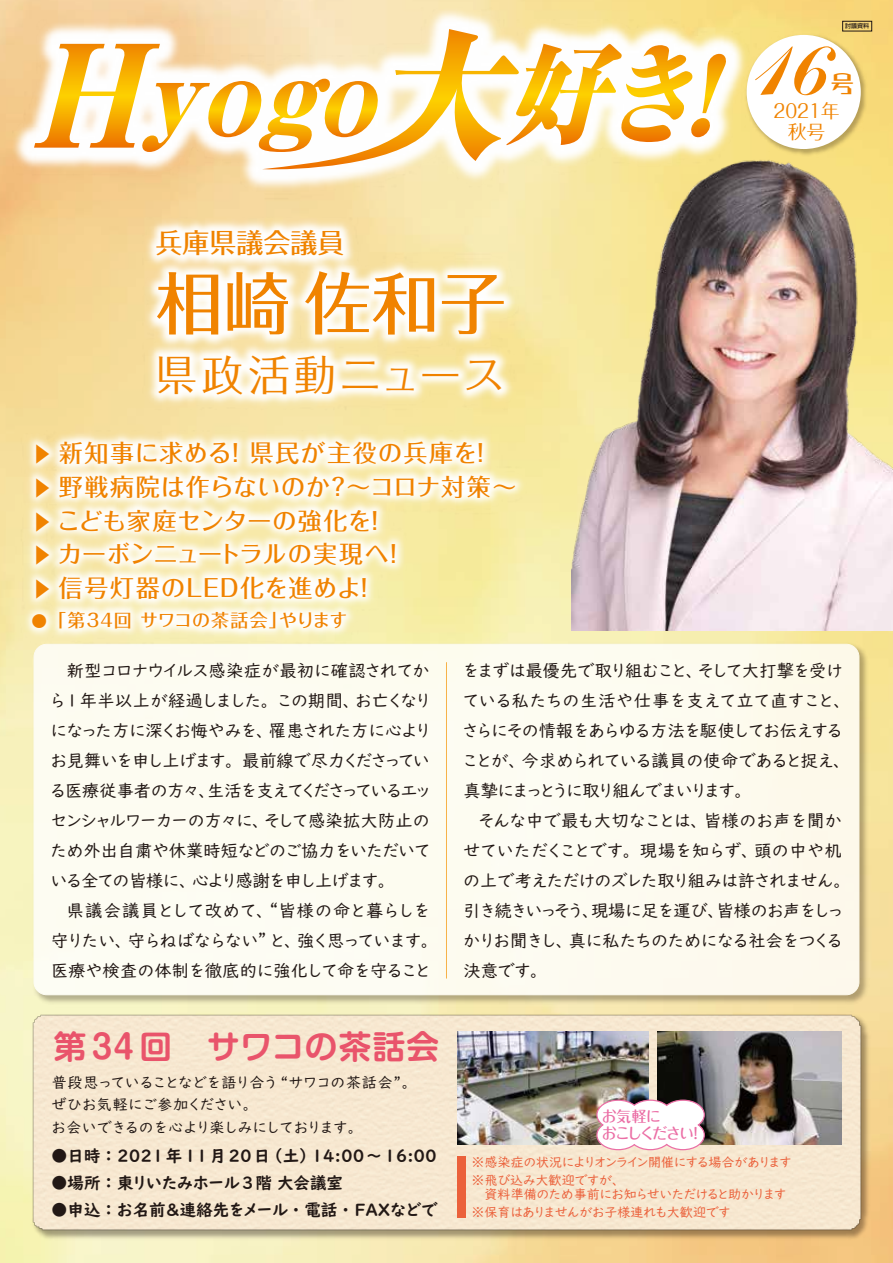
<style>
.page{position:relative;width:893px;height:1263px;background:#fff}
.page>*{position:absolute;margin:0;border:0;box-sizing:border-box;transform-origin:0 0}
.t1{font:96px "Commercial Scr D";color:#f08300}
.t2{font:500 67.5px "Folk Pro";color:#f08300}
.t3{font:42px "Folk Pro";letter-spacing:.075em;color:#f08300}
.t4{font:700 32.55px "Shin M Go Pro De";letter-spacing:.04em;color:#e9546b}
.t5{font:31.95px "DFP Roman Otori W7 90 pv RKSJ H";color:#f08300;scale:.83 1}
.t6{font:500 27px "Folk Pro";color:#f08300}
.t7{font:500 24px/33.6px "Folk Pro";letter-spacing:.025em;color:#f08300}
.t8{font:500 21px/33.6px "Folk Pro";color:#f08300;text-align:justify}
.t9{font:18.9px/20.7px "Folk Pro";color:#f08300;text-align:center}
.t10{font:500 18px "Folk Pro";letter-spacing:.03em;color:#f08300}
.t11{font:17.25px/30px "UD Digi Kyokasho Std";letter-spacing:-.055em;color:#221815}
.t12{font:700 16.5px "UD Digi Kyokasho Std N";color:#221815}
.t13{font:700 16.5px "UD Digi Kyokasho Std N";letter-spacing:-.06em;color:#221815}
.t14{font:700 16.5px "UD Digi Kyokasho Std N";letter-spacing:-.04em;color:#221815}
.t15{font:500 15.6px "Folk Pro";color:#f08300}
.t16{font:500 15.15px/17.5px "Maru Fo Pro";letter-spacing:-.1em;color:#eb6ea5}
.t17{font:15px/22.5px "UD Digi Kyokasho Std N";letter-spacing:-.05em;color:#221815}
.t18{font:13.05px/17.7px "UD Digi Kyokasho Std N";letter-spacing:-.05em;color:#eb613b}
.t19{font:500 6px "Shin Go Pro";color:#221815}
</style>
<div class="page">
<img style="left:0;top:0;width:893px;height:961px">
<img style="left:0;top:383px;width:578px;height:258px">
<img style="left:0;top:386px;width:112px;height:302px">
<img style="left:94px;top:240px;width:474px;height:219px">
<img style="left:30px;top:641px;width:842px;height:320px">
<div style="left:34px;top:644px;width:825px;height:351px;background:#fdfcf1;border-radius:13px"></div>
<img style="left:0;top:961px;width:893px;height:302px">
<img style="left:571px;top:110px;width:322px;height:521px">
<img style="left:658px;top:1031px;width:184px;height:113px">
<img style="left:457px;top:1031px;width:191px;height:113px">
<svg style="left:596px;top:1099px;width:109px;height:52px"></svg>
<img style="left:0;top:0;width:796px;height:240px">
<img style="left:743px;top:31px;width:126px;height:126px">
<div style="left:747px;top:35px;width:114px;height:114px;background:#fff;border-radius:50%"></div>
<svg style="left:34px;top:29px;width:693px;height:142px"></svg>
<div style="left:842px;top:21px;width:30px;height:10px;border:1px solid #221815"></div>
<hr style="left:446px;top:662px;width:1px;height:316px;background:#f7b249">
<div style="left:457px;top:1156px;width:8px;height:62px;background:#eb613b"></div>
<p class="t19" style="left:845px;top:21px;width:25px">討議資料</p>
<h3 class="t6" style="left:156px;top:220px;width:190px">兵庫県議会議員</h3>
<h2 class="t2" style="left:156px;top:246px;width:353px">相崎佐和子</h2>
<h3 class="t3" style="left:156px;top:339px;width:351px">県政活動ニュース</h3>
<h3 class="t7" style="left:33px;top:433px;width:485px">　新知事に求める！ 県民が主役の兵庫を！　野戦病院は作らないのか？～コロナ対策～　こども家庭センターの強化を！<br>　カーボンニュートラルの実現へ！<br>　信号灯器のＬＥＤ化を進めよ！</h3>
<p class="t10" style="left:38px;top:605px;width:311px">　「第34回 サワコの茶話会」やります</p>
<p class="t8" style="left:32px;top:435px;width:22px">▶ ▶ ▶ ▶ ▶</p>
<p class="t15" style="left:32px;top:608px;width:17px">●</p>
<h1 class="t1" style="left:756px;top:10px;width:75px">16</h1>
<h3 class="t5" style="left:829px;top:67px;width:34px">号</h3>
<p class="t9" style="left:773px;top:98px;width:68px">2021年秋号</p>
<p class="t11" style="left:49px;top:655px;width:385px;text-indent:18px">新型コロナウイルス感染症が最初に確認されてから1年半以上が経過しました。この期間、お亡くなりになった方に深くお悔やみを、罹患された方に心よりお見舞いを申し上げます。最前線で尽力くださっている医療従事者の方々、生活を支えてくださっているエッセンシャルワーカーの方々に、そして感染拡大防止のため外出自粛や休業時短などのご協力をいただいている全ての皆様に、心より感謝を申し上げます。</p>
<p class="t11" style="left:51px;top:895px;width:389px;text-align:center">県議会議員として改めて、“皆様の命と暮らしを<br>守りたい、守らねばならない”と、強く思っています。医療や検査の体制を徹底的に強化して命を守ること</p>
<h3 class="t4" style="left:54px;top:1020px;width:387px">第 34回　サワコの茶話会</h3>
<p class="t17" style="left:51px;top:1070px;width:367px">普段思っていることなどを語り合う “サワコの茶話会”。ぜひお気軽にご参加ください。<br>お会いできるのを心より楽しみにしております。</p>
<p class="t12" style="left:51px;top:1142px;width:387px">●日時：2021年11月20日（土）14:00～16:00</p>
<p class="t14" style="left:51px;top:1170px;width:294px">●場所：東リいたみホール3階 大会議室</p>
<p class="t13" style="left:51px;top:1197px;width:388px">●申込：お名前＆連絡先をメール・電話・ＦＡＸなどで</p>
<p class="t11" style="left:462px;top:655px;width:390px">をまずは最優先で取り組むこと、そして大打撃を受けている私たちの生活や仕事を支えて立て直すこと、さらにその情報をあらゆる方法を駆使してお伝えすることが、今求められている議員の使命であると捉え、真摯にまっとうに取り組んでまいります。</p>
<p class="t11" style="left:463px;top:805px;width:389px;text-indent:15px">そんな中で最も大切なことは、皆様のお声を聞かせていただくことです。現場を知らず、頭の中や机の上で考えただけのズレた取り組みは許されません。引き続きいっそう、現場に足を運び、皆様のお声をしっかりお聞きし、真に私たちのためになる社会をつくる決意です。</p>
<p class="t16" style="left:601px;top:1105px;width:103px">お気軽に<br>おこしください！</p>
<p class="t18" style="left:471px;top:1153px;width:322px">※感染症の状況によりオンライン開催にする場合があります※飛び込み大歓迎ですが、</p>
<p class="t18" style="left:471px;top:1185px;width:317px;line-height:18.1px">　資料準備のため事前にお知らせいただけると助かります※保育はありませんがお子様連れも大歓迎です</p>
</div>
